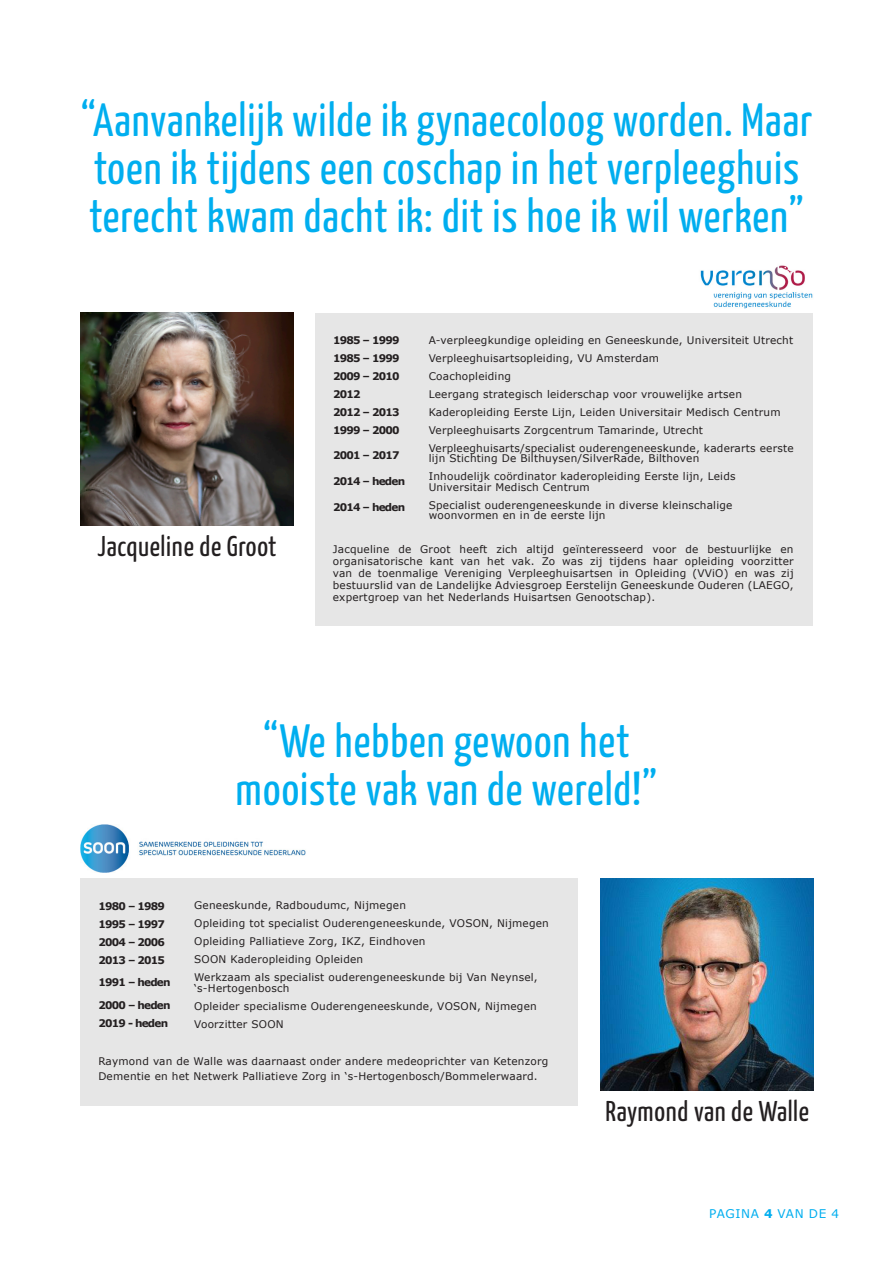
<style>
.page{position:relative;width:893px;height:1263px;background:#fff}
.page>*{position:absolute;margin:0;border:0;box-sizing:border-box;transform-origin:0 0}
.Quote_blauw_-_teksto{font:200 46.5px/48px "Yanone Kaffeesatz";letter-spacing:.02em;color:#00aeef}
.Quote_blauw_-_teksto-2{font:200 28.5px "Yanone Kaffeesatz";letter-spacing:.02em;color:#231f20}
.t1{font:12px "Verdana";letter-spacing:.055em;color:#00aeef}
.Alineastijl_1{font:10.5px/12px "Verdana";letter-spacing:.02em;color:#231f20;text-align:justify}
.CV-kader{font:10.5px/15px "Verdana";letter-spacing:.02em;color:#231f20}
.Alineastijl_1-2{font:700 10.5px "Verdana";letter-spacing:-.075em;color:#231f20}
.CV-kader-2{font:700 10.5px "Verdana";letter-spacing:-.075em;color:#231f20}
.s1{font-weight:700}
</style>
<div class="page">
<div style="left:315px;top:313px;width:497px;height:312px;background:#e6e6e6"></div>
<img style="left:81px;top:313px;width:212px;height:212px">
<img style="left:700px;top:265px;width:113px;height:44px">
<img style="left:601px;top:878px;width:213px;height:213px">
<div style="left:81px;top:878px;width:497px;height:227px;background:#e6e6e6"></div>
<img style="left:81px;top:825px;width:225px;height:48px">
<p class="Quote_blauw_-_teksto" style="left:81px;top:93px;width:733px">“Aanvankelijk wilde ik gynaecoloog worden. Maar toen ik tijdens een coschap in het verpleeghuis terecht kwam dacht ik: dit is hoe ik wil werken”</p>
<p class="Quote_blauw_-_teksto-2" style="left:97px;top:525px;width:181px">Jacqueline de Groot</p>
<p class="Alineastijl_1-2" style="left:333px;top:333px;width:68px">1985 – 1999</p>
<p class="Alineastijl_1-2" style="left:333px;top:351px;width:68px">1985 – 1999</p>
<p class="Alineastijl_1-2" style="left:333px;top:369px;width:68px">2009 – 2010</p>
<p class="Alineastijl_1-2" style="left:333px;top:387px;width:29px">2012</p>
<p class="Alineastijl_1-2" style="left:333px;top:405px;width:68px">2012 – 2013</p>
<p class="Alineastijl_1-2" style="left:333px;top:423px;width:68px">1999 – 2000</p>
<p class="Alineastijl_1-2" style="left:333px;top:448px;width:68px">2001 – 2017</p>
<p class="Alineastijl_1-2" style="left:333px;top:474px;width:74px">2014 – heden</p>
<p class="Alineastijl_1-2" style="left:333px;top:499px;width:74px">2014 – heden</p>
<p class="Alineastijl_1" style="left:429px;top:334px;width:366px">A-verpleegkundige opleiding en Geneeskunde, Universiteit Utrecht</p>
<p class="Alineastijl_1" style="left:429px;top:352px;width:232px">Verpleeghuisartsopleiding, VU Amsterdam</p>
<p class="Alineastijl_1" style="left:429px;top:370px;width:84px">Coachopleiding</p>
<p class="Alineastijl_1" style="left:429px;top:388px;width:315px">Leergang strategisch leiderschap voor vrouwelijke artsen</p>
<p class="Alineastijl_1" style="left:429px;top:406px;width:353px">Kaderopleiding Eerste Lijn, Leiden Universitair Medisch Centrum</p>
<p class="Alineastijl_1" style="left:429px;top:424px;width:276px">Verpleeghuisarts Zorgcentrum Tamarinde, Utrecht</p>
<p class="Alineastijl_1" style="left:429px;top:442px;width:366px">Verpleeghuisarts/specialist ouderengeneeskunde, kaderarts eerste</p>
<p class="Alineastijl_1" style="left:429px;top:452px;width:272px">lijn Stichting De Bilthuysen/SilverRade, Bilthoven</p>
<p class="Alineastijl_1" style="left:429px;top:470px;width:308px">Inhoudelijk coördinator kaderopleiding Eerste lijn, Leids</p>
<p class="Alineastijl_1" style="left:429px;top:481px;width:163px">Universitair Medisch Centrum</p>
<p class="Alineastijl_1" style="left:429px;top:499px;width:305px">Specialist ouderengeneeskunde in diverse kleinschalige</p>
<p class="Alineastijl_1" style="left:429px;top:509px;width:178px">woonvormen en in de eerste lijn</p>
<p class="Alineastijl_1" style="left:333px;top:543px;width:462px">Jacqueline de Groot heeft zich altijd geïnteresseerd voor de bestuurlijke en organisatorische kant van het vak. Zo was zij tijdens haar opleiding voorzitter van de toenmalige Vereniging Verpleeghuisartsen in Opleiding (VViO) en was zij bestuurslid van de Landelijke Adviesgroep Eerstelijn Geneeskunde Ouderen (LAEGO, expertgroep van het Nederlands Huisartsen Genootschap).</p>
<p class="Quote_blauw_-_teksto" style="left:236px;top:713px;width:423px;text-align:center">“We hebben gewoon het mooiste vak van de wereld!”</p>
<p class="CV-kader-2" style="left:99px;top:898px;width:68px">1980 – 1989</p>
<p class="CV-kader-2" style="left:99px;top:916px;width:68px">1995 – 1997</p>
<p class="CV-kader-2" style="left:99px;top:934px;width:68px">2004 – 2006</p>
<p class="CV-kader-2" style="left:99px;top:952px;width:68px">2013 – 2015</p>
<p class="CV-kader-2" style="left:99px;top:975px;width:74px">1991 – heden</p>
<p class="CV-kader-2" style="left:99px;top:997px;width:74px">2000 – heden</p>
<p class="CV-kader-2" style="left:99px;top:1015px;width:71px">2019 - heden</p>
<p class="Alineastijl_1" style="left:194px;top:899px;width:213px">Geneeskunde, Radboudumc, Nijmegen</p>
<p class="CV-kader" style="left:194px;top:916px;width:356px">Opleiding tot specialist Ouderengeneeskunde, VOSON, Nijmegen</p>
<p class="CV-kader" style="left:194px;top:934px;width:233px">Opleiding Palliatieve Zorg, IKZ, Eindhoven</p>
<p class="Alineastijl_1" style="left:194px;top:953px;width:170px">SOON Kaderopleiding Opleiden</p>
<p class="Alineastijl_1" style="left:194px;top:972px;width:345px;line-height:10.5px">Werkzaam als specialist ouderengeneeskunde bij Van Neynsel, ‘s-Hertogenbosch</p>
<p class="CV-kader" style="left:194px;top:998px;width:344px">Opleider specialisme Ouderengeneeskunde, VOSON, Nijmegen</p>
<p class="CV-kader" style="left:194px;top:1016px;width:91px">Voorzitter SOON</p>
<p class="CV-kader" style="left:98px;top:1053px;width:451px">Raymond van de Walle was daarnaast onder andere medeoprichter van Ketenzorg<br>Dementie en het Netwerk Palliatieve Zorg in ‘s-Hertogenbosch/Bommelerwaard.</p>
<p class="Quote_blauw_-_teksto-2" style="left:605px;top:1091px;width:205px">Raymond van de Walle</p>
<p class="t1" style="left:709px;top:1205px;width:131px">PAGINA <span class="s1">4</span> VAN DE 4</p>
</div>
